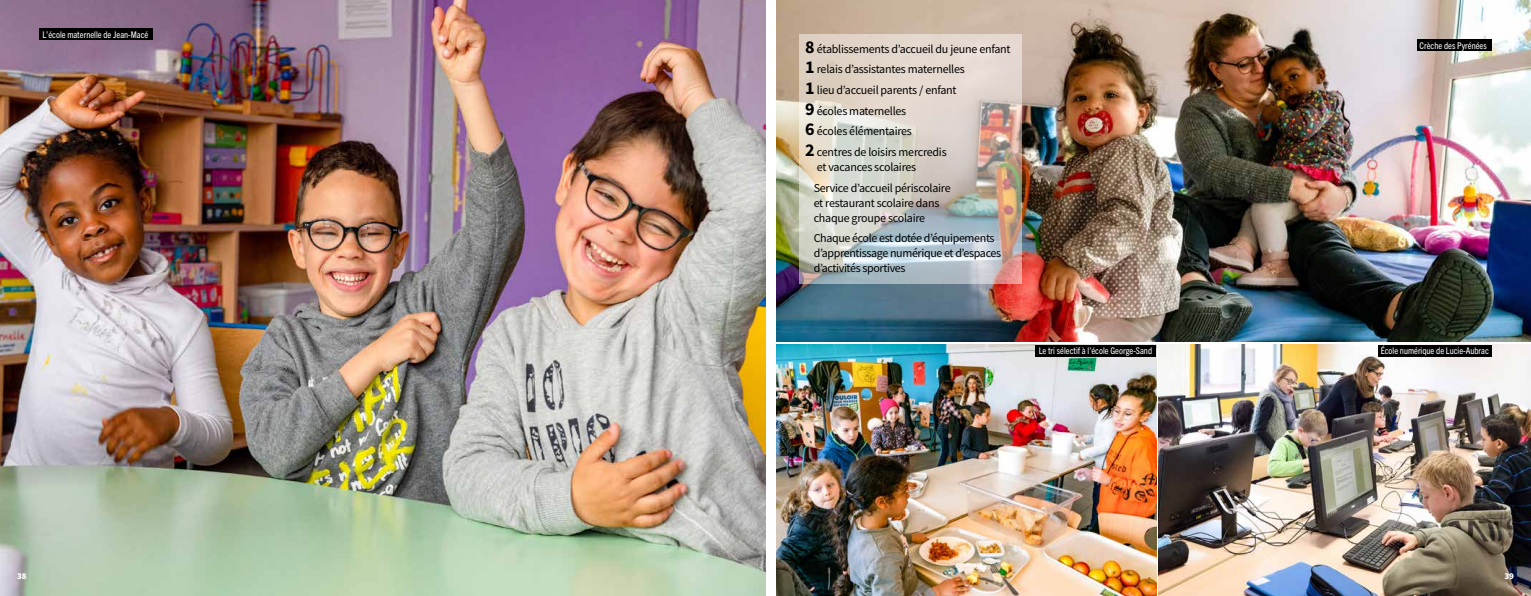
<style>
.page{position:relative;width:1531px;height:596px;background:#fff}
.page>*{position:absolute;margin:0;border:0;box-sizing:border-box;transform-origin:0 0}
.t1{font:12px/20.7px "Source Sans Pro";letter-spacing:-.02em;color:#000}
.t2{font:condensed 9.2px "Trade Gothic Next LT Pro";color:#fff}
.t3{font:900 9px "Source Sans Pro";color:#fff}
.s1{font-weight:700;font-size:18px}
</style>
<div class="page">
<img style="left:0;top:0;width:765px;height:595px">
<img style="left:777px;top:0;width:754px;height:342px">
<img style="left:777px;top:344px;width:379px;height:251px">
<img style="left:1159px;top:344px;width:372px;height:251px">
<img style="left:799px;top:34px;width:223px;height:249px">
<div style="left:1378px;top:344px;width:113px;height:12px;background:#000"></div>
<div style="left:1416px;top:40px;width:75px;height:11px;background:#000"></div>
<div style="left:1036px;top:344px;width:120px;height:12px;background:#000"></div>
<div style="left:40px;top:28px;width:113px;height:12px;background:#000"></div>
<p class="t2" style="left:43px;top:28px;width:107px">L’école maternelle de Jean-Macé</p>
<p class="t1" style="left:805px;top:38px;width:207px"><span class="s1">8</span> établissements d’accueil du jeune enfant<br><span class="s1">1</span> relais d’assistantes maternelles<br><span class="s1">1</span> lieu d’accueil parents / enfant<br><span class="s1">9</span> écoles maternelles<br><span class="s1">6</span> écoles élémentaires<br><span class="s1">2</span> centres de loisirs mercredis</p>
<p class="t1" style="left:814px;top:156px;width:139px">et vacances scolaires<br>Service d’accueil périscolaire</p>
<p class="t1" style="left:814px;top:195px;width:127px;line-height:15px">et restaurant scolaire dans chaque groupe scolaire</p>
<p class="t1" style="left:814px;top:231px;width:189px;line-height:15px">Chaque école est dotée d’équipements d’apprentissage numérique et d’espaces d’activités sportives</p>
<p class="t2" style="left:1038px;top:344px;width:115px">Le tri sélectif à l’école George-Sand</p>
<p class="t2" style="left:1419px;top:39px;width:69px">Crèche des Pyrénées</p>
<p class="t2" style="left:1380px;top:344px;width:110px">École numérique de Lucie-Aubrac</p>
<p class="t3" style="left:17px;top:569px;width:11px">38</p>
<p class="t3" style="left:1504px;top:569px;width:11px">39</p>
</div>
